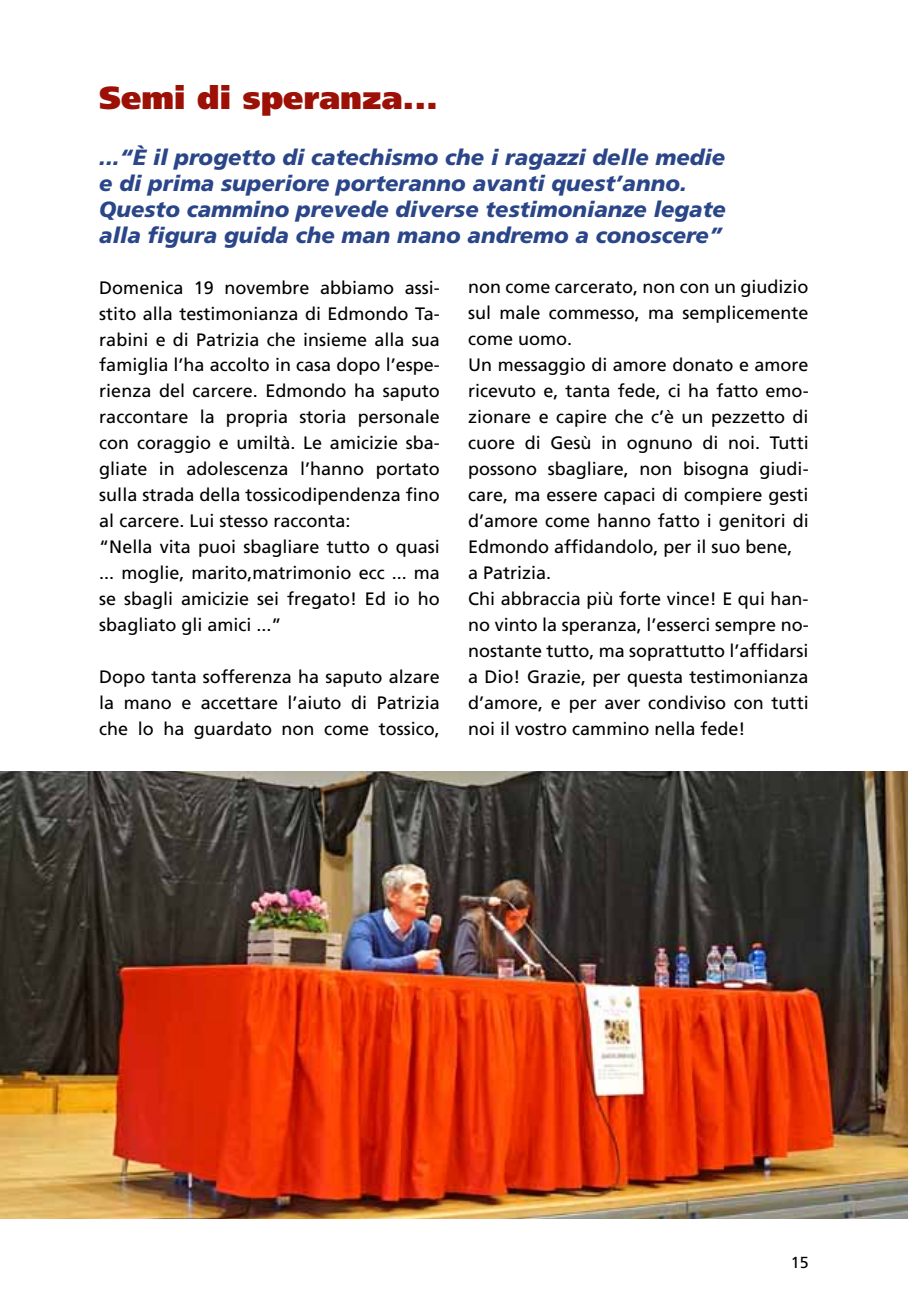
<style>
.page{position:relative;width:908px;height:1304px;background:#fff}
.page>*{position:absolute;margin:0;border:0;box-sizing:border-box;transform-origin:0 0}
.t1{font:900 32px "Frutiger";color:#9c1006}
.t2{font:italic 900 22px/26px "Frutiger";color:#2a4689}
.t3{font:18px/26px "Frutiger";color:#000}
.t4{font:16px "Frutiger";color:#000}
</style>
<div class="page">
<img style="left:0;top:772px;width:907px;height:447px">
<h1 class="t1" style="left:99px;top:79px;width:340px">Semi di speranza...</h1>
<p class="t2" style="left:99px;top:144px;width:627px">...“È il progetto di catechismo che i ragazzi delle medie e di prima superiore porteranno avanti quest’anno.<br>Questo cammino prevede diverse testimonianze legate alla figura guida che man mano andremo a conoscere”</p>
<p class="t3" style="left:99px;top:274px;width:342px">Domenica 19 novembre abbiamo assi&shy;stito alla testimonianza di Edmondo Ta&shy;rabini e di Patrizia che insieme alla sua famiglia l’ha accolto in casa dopo l’espe&shy;rienza del carcere. Edmondo ha saputo raccontare la propria storia personale con coraggio e umiltà. Le amicizie sba&shy;gliate in adolescenza l’hanno portato sulla strada della tossicodipendenza fino al carcere. Lui stesso racconta:<br>“Nella vita puoi sbagliare tutto o quasi ... moglie, marito,matrimonio ecc ... ma se sbagli amicizie sei fregato! Ed io ho sbagliato gli amici ...”</p>
<p class="t3" style="left:99px;top:664px;width:342px;text-align:justify">Dopo tanta sofferenza ha saputo alzare la mano e accettare l’aiuto di Patrizia che lo ha guardato non come tossico,</p>
<p class="t3" style="left:468px;top:274px;width:342px">non come carcerato, non con un giudizio sul male commesso, ma semplicemente come uomo.<br>U n messaggio di amore donato e amore ricevuto e, tanta fede, ci ha fatto emo&shy;zionare e capire che c’è un pezzetto di cuore di Gesù in ognuno di noi. Tutti possono sbagliare, non bisogna giudi&shy;care, ma essere capaci di compiere gesti d’amore come hanno fatto i genitori di Edmondo affidandolo, per il suo bene,<br>a Patrizia.<br>Chi abbraccia più forte vince! E qui han&shy;no vinto la speranza, l’esserci sempre no&shy;nostante tutto, ma soprattutto l’affidarsi a Dio! Grazie, per questa testimonianza d’amore, e per aver condiviso con tutti noi il vostro cammino nella fede!</p>
<p class="t4" style="left:790px;top:1253px;width:19px">15</p>
</div>
